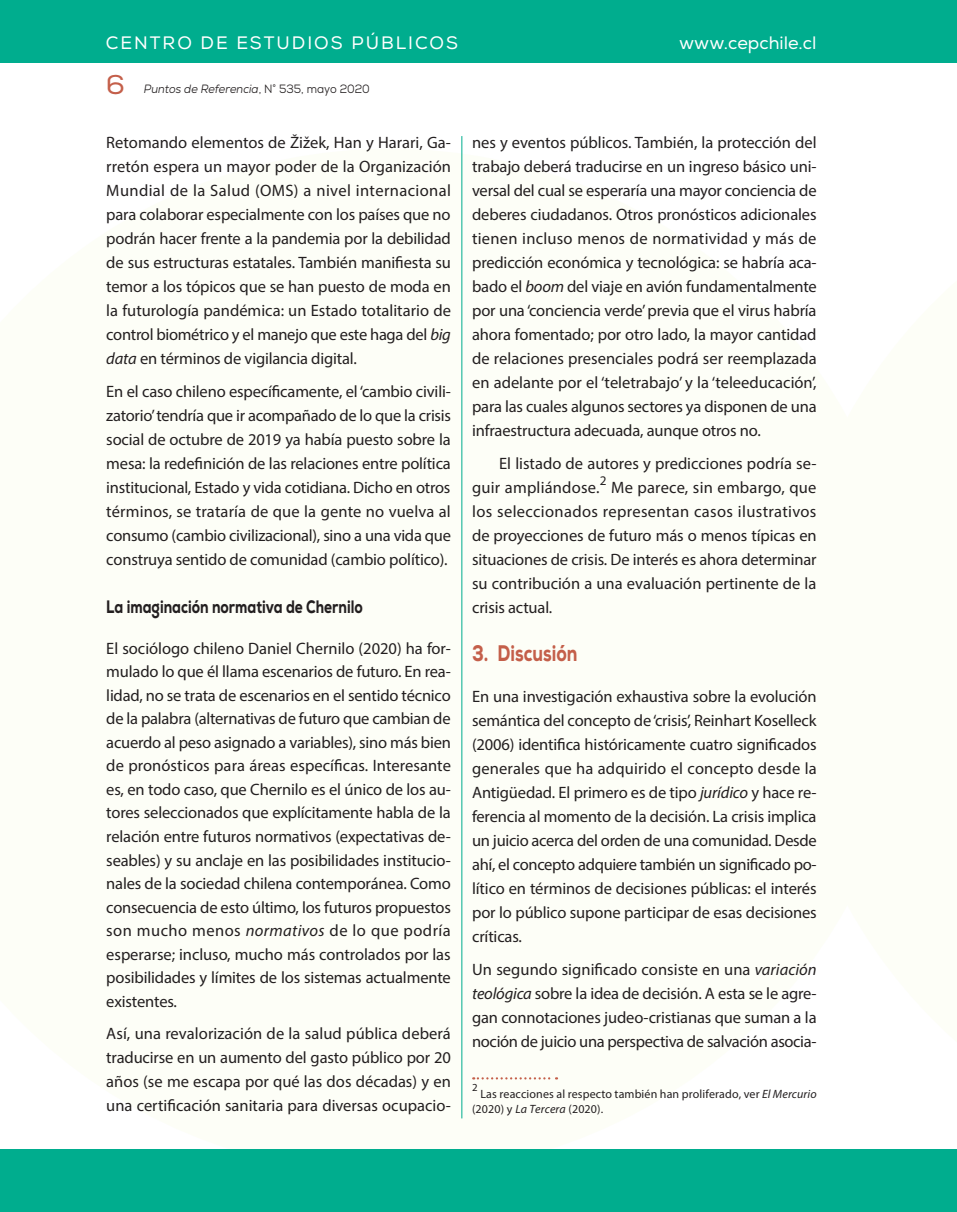
<style>
.page{position:relative;width:957px;height:1212px;background:#fff}
.page>*{position:absolute;margin:0;border:0;box-sizing:border-box;transform-origin:0 0}
.t1{font:27px "Nexa";color:#c45f4a}
._13_sub2{font:800 22.5px "Nexa";color:#c45f4a;scale:.77 1}
._13_sub3{font:800 18px "Nexa";color:#231f20;scale:.77 1}
.t2{font:18px "Nexa";letter-spacing:.11em;color:#fff}
.t3{font:18px "Nexa";color:#fff}
._07_texto_GENERAL{font:16.5px/24px "Myriad Pro";letter-spacing:-.01em;color:#231f20;text-align:justify}
._07_texto_GENERAL-2{font:13.2px "Myriad Pro";color:#231f20}
._15_nota{font:12px/15px "Myriad Pro";letter-spacing:.01em;color:#231f20}
.t4{font:italic 12px "Nexa";color:#231f20;scale:.93 1}
._15_nota-2{font:10.8px "Myriad Pro";color:#231f20}
.s1{font-style:normal}
.s2{font-style:italic}
</style>
<div class="page">
<div style="left:0;top:0;width:957px;height:63px;background:#00ad8e"></div>
<hr style="left:461px;top:136px;width:1px;height:982px;background:#00ad8e">
<div style="left:0;top:1149px;width:957px;height:63px;background:#00ad8e"></div>
<svg style="left:473px;top:1077px;width:84px;height:2px"></svg>
<p class="t2" style="left:106px;top:32px;width:354px">CENTRO DE ESTUDIOS PÚBLICOS</p>
<p class="t4" style="left:144px;top:82px;width:244px">Puntos de Referencia<span class="s1">, N° 535, mayo 2020</span></p>
<h1 class="t1" style="left:106px;top:69px;width:21px">6</h1>
<p class="t3" style="left:679px;top:32px;width:139px">www.cepchile.cl</p>
<p class="_07_texto_GENERAL" style="left:106px;top:131px;width:346px">Retomando elementos de Žižek, Han y Harari, Ga&shy;rretón espera un mayor poder de la Organización Mundial de la Salud (OMS) a nivel internacional para colaborar especialmente con los países que no podrán hacer frente a la pandemia por la debilidad de sus estructuras estatales. También manifiesta su temor a los tópicos que se han puesto de moda en la futurología pandémica: un Estado totalitario de control biométrico y el manejo que este haga del <span class="s2">big data</span> en términos de vigilancia digital.</p>
<p class="_07_texto_GENERAL" style="left:106px;top:379px;width:346px">En el caso chileno específicamente, el ‘cambio civili&shy;zatorio’ tendría que ir acompañado de lo que la crisis social de octubre de 2019 ya había puesto sobre la mesa: la redefinición de las relaciones entre política institucional, Estado y vida cotidiana. Dicho en otros términos, se trataría de que la gente no vuelva al consumo (cambio civilizacional), sino a una vida que construya sentido de comunidad (cambio político).</p>
<p class="_13_sub3" style="left:106px;top:595px;width:335px">La imaginación normativa de Chernilo</p>
<p class="_07_texto_GENERAL" style="left:106px;top:636px;width:346px;line-height:23.5px">El sociólogo chileno Daniel Chernilo (2020) ha for&shy;mulado lo que él llama escenarios de futuro. En rea&shy;lidad, no se trata de escenarios en el sentido técnico de la palabra (alternativas de futuro que cambian de acuerdo al peso asignado a variables), sino más bien de pronósticos para áreas específicas. Interesante es, en todo caso, que Chernilo es el único de los au&shy;tores seleccionados que explícitamente habla de la relación entre futuros normativos (expectativas de&shy;seables) y su anclaje en las posibilidades institucio&shy;nales de la sociedad chilena contemporánea. Como consecuencia de esto último, los futuros propuestos son mucho menos <span class="s2">normativos</span> de lo que podría esperarse; incluso, mucho más controlados por las posibilidades y límites de los sistemas actualmente existentes.</p>
<p class="_07_texto_GENERAL" style="left:106px;top:1021px;width:346px">Así, una revalorización de la salud pública deberá traducirse en un aumento del gasto público por 20 años (se me escapa por qué las dos décadas) y en una certificación sanitaria para diversas ocupacio-</p>
<p class="_07_texto_GENERAL" style="left:472px;top:131px;width:346px">nes y eventos públicos. También, la protección del trabajo deberá traducirse en un ingreso básico uni&shy;versal del cual se esperaría una mayor conciencia de deberes ciudadanos. Otros pronósticos adicionales tienen incluso menos de normatividad y más de predicción económica y tecnológica: se habría aca&shy;bado el <span class="s2">boom</span> del viaje en avión fundamentalmente por una ‘conciencia verde’ previa que el virus habría ahora fomentado; por otro lado, la mayor cantidad de relaciones presenciales podrá ser reemplazada en adelante por el ‘teletrabajo’ y la ‘teleeducación’, para las cuales algunos sectores ya disponen de una infraestructura adecuada, aunque otros no.</p>
<p class="_07_texto_GENERAL" style="left:472px;top:451px;width:346px;text-indent:27px">El listado de autores y predicciones podría se&shy;guir ampliándose.</p>
<p class="_07_texto_GENERAL-2" style="left:600px;top:472px;width:8px">2</p>
<p class="_07_texto_GENERAL" style="left:472px;top:475px;width:346px;text-indent:139px">Me parece, sin embargo, que los seleccionados representan casos ilustrativos de proyecciones de futuro más o menos típicas en situaciones de crisis. De interés es ahora determinar su contribución a una evaluación pertinente de la crisis actual.</p>
<p class="_13_sub2" style="left:472px;top:639px;width:139px">3. Discusión</p>
<p class="_07_texto_GENERAL" style="left:472px;top:684px;width:346px">En una investigación exhaustiva sobre la evolución semántica del concepto de ‘crisis’, Reinhart Koselleck (2006) identifica históricamente cuatro significados generales que ha adquirido el concepto desde la Antigüedad. El primero es de tipo <span class="s2">jurídico</span> y hace re&shy;ferencia al momento de la decisión. La crisis implica un juicio acerca del orden de una comunidad. Desde ahí, el concepto adquiere también un significado po&shy;lítico en términos de decisiones públicas: el interés por lo público supone participar de esas decisiones críticas.</p>
<p class="_07_texto_GENERAL" style="left:472px;top:957px;width:346px">Un segundo significado consiste en una <span class="s2">variación teológica</span> sobre la idea de decisión. A esta se le agre&shy;gan connotaciones judeo-cristianas que suman a la noción de juicio una perspectiva de salvación asocia-</p>
<p class="_15_nota-2" style="left:472px;top:1080px;width:7px">2</p>
<p class="_15_nota" style="left:472px;top:1086px;width:346px;text-indent:8px">Las reacciones al respecto también han proliferado, ver <span class="s2">El Mercurio </span>(2020) y <span class="s2">La Tercera</span> (2020).</p>
</div>
